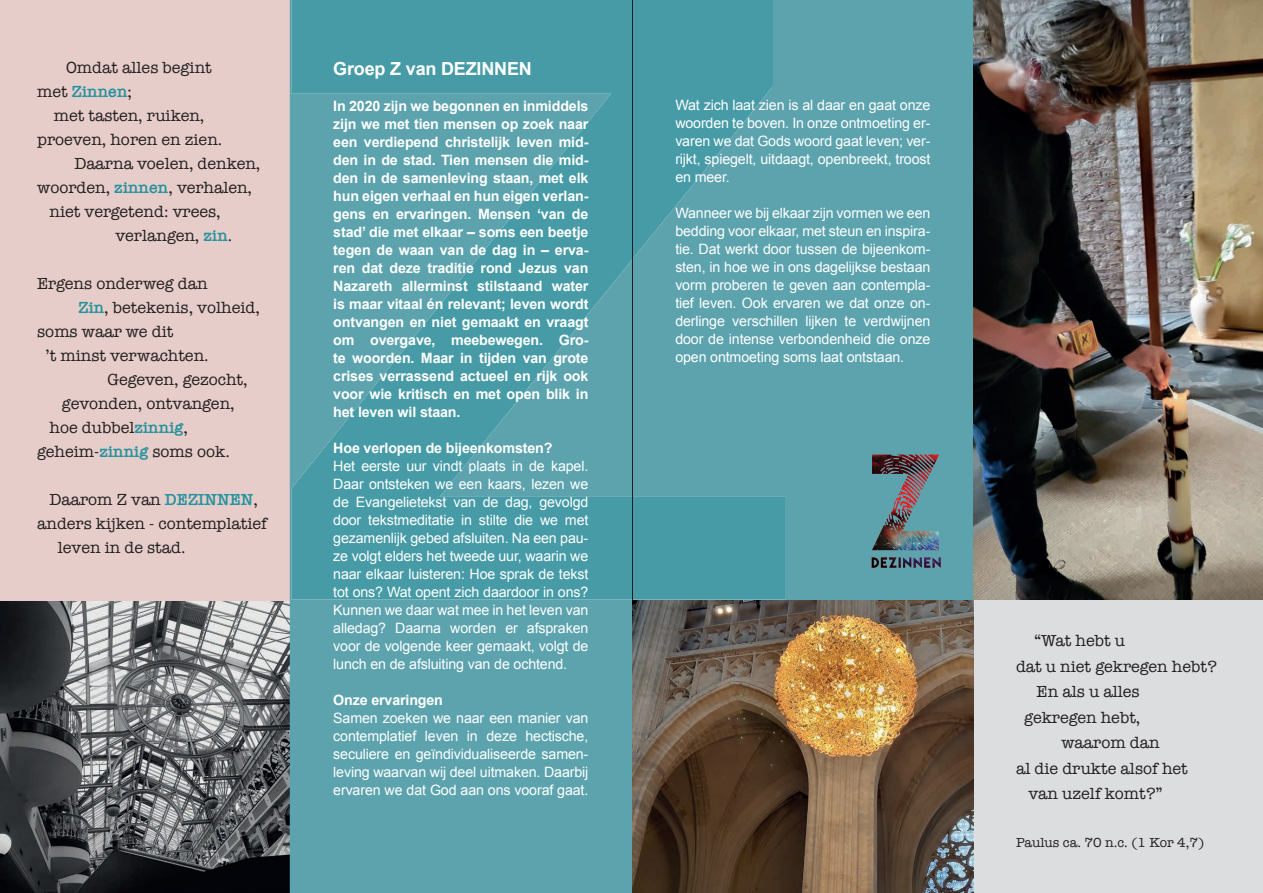
<style>
.page{position:relative;width:1263px;height:893px;background:#fff}
.page>*{position:absolute;margin:0;border:0;box-sizing:border-box;transform-origin:0 0}
.t1{font:700 18px "Arial";letter-spacing:-.01em;color:#fff}
.t2{font:16.5px/24px "American Typewriter";color:#231f20}
.t3{font:14.25px/18px "Arial";letter-spacing:-.01em;color:#fff;text-align:justify}
.t4{font:700 14.25px/18px "Arial";letter-spacing:-.01em;color:#fff;text-align:justify}
.t5{font:13.5px "American Typewriter";color:#231f20}
.s1{font-weight:600;color:#25929e}
</style>
<div class="page">
<img style="left:0;top:600px;width:290px;height:293px">
<div style="left:0;top:0;width:290px;height:600px;background:#e6cdc9"></div>
<div style="left:290px;top:0;width:683px;height:893px;background:#5ca3ae"></div>
<img style="left:973px;top:0;width:290px;height:600px">
<svg style="left:291px;top:0;width:495px;height:599px;background:#509ea9"></svg>
<hr style="left:632px;top:0;width:1px;height:893px;background:#231f20">
<div style="left:695px;top:600px;width:568px;height:293px;background:#dcdddf"></div>
<img style="left:872px;top:455px;width:69px;height:113px">
<img style="left:872px;top:455px;width:67px;height:48px">
<img style="left:633px;top:600px;width:340px;height:293px">
<p class="t2" style="left:37px;top:55px;width:176px;text-indent:29px">Omdat alles begint met <span class="s1">Zinnen</span>;</p>
<p class="t2" style="left:54px;top:103px;width:152px">met tasten, ruiken,</p>
<p class="t2" style="left:37px;top:127px;width:187px">proeven, horen en zien.</p>
<p class="t2" style="left:74px;top:151px;width:188px">Daarna voelen, denken,</p>
<p class="t2" style="left:37px;top:175px;width:216px">woorden, <span class="s1">zinnen</span>, verhalen,</p>
<p class="t2" style="left:50px;top:199px;width:173px">niet vergetend: vrees,</p>
<p class="t2" style="left:116px;top:223px;width:118px">verlangen, <span class="s1">zin</span>.</p>
<p class="t2" style="left:37px;top:271px;width:172px">Ergens onderweg dan</p>
<p class="t2" style="left:78px;top:295px;width:183px"><span class="s1">Zin</span>, betekenis, volheid,</p>
<p class="t2" style="left:37px;top:319px;width:138px">soms waar we dit</p>
<p class="t2" style="left:45px;top:343px;width:165px">’t minst verwachten.</p>
<p class="t2" style="left:107px;top:367px;width:142px">Gegeven, gezocht,</p>
<p class="t2" style="left:62px;top:391px;width:174px">gevonden, ontvangen,</p>
<p class="t2" style="left:50px;top:415px;width:140px">hoe dubbel<span class="s1">zinnig</span>,</p>
<p class="t2" style="left:37px;top:439px;width:194px">geheim-<span class="s1">zinnig</span> soms ook.</p>
<p class="t2" style="left:50px;top:487px;width:210px">Daarom Z van <span class="s1">DEZINNEN</span>,</p>
<p class="t2" style="left:37px;top:511px;width:231px">anders kijken - contemplatief</p>
<p class="t2" style="left:58px;top:535px;width:129px">leven in de stad.</p>
<p class="t1" style="left:333px;top:57px;width:200px">Groep Z van DEZINNEN</p>
<p class="t4" style="left:333px;top:97px;width:257px">In 2020 zijn we begonnen en inmiddels zijn we met tien mensen op zoek naar een verdiepend christelijk leven mid&shy;den in de stad. Tien mensen die mid&shy;den in de samenleving staan, met elk hun eigen verhaal en hun eigen verlan&shy;gens en ervaringen. Mensen ‘van de stad’ die met elkaar – soms een beetje tegen de waan van de dag in – erva&shy;ren dat deze traditie rond Jezus van Nazareth allerminst stilstaand water is maar vitaal én relevant; leven wordt ontvangen en niet gemaakt en vraagt om overgave, meebewegen. Gro&shy;te woorden. Maar in tijden van grote crises verrassend actueel en rijk ook voor wie kritisch en met open blik in het leven wil staan.</p>
<p class="t4" style="left:333px;top:439px;width:221px">Hoe verlopen de bijeenkomsten?</p>
<p class="t3" style="left:333px;top:457px;width:257px">Het eerste uur vindt plaats in de kapel.<br>Daar ontsteken we een kaars, lezen we de Evangelietekst van de dag, gevolgd door tekstmeditatie in stilte die we met gezamenlijk gebed afsluiten. Na een pau&shy;ze volgt elders het tweede uur, waarin we naar elkaar luisteren: Hoe sprak de tekst tot ons? Wat opent zich daardoor in ons?<br>Kunnen we daar wat mee in het leven van alledag? Daarna worden er afspraken voor de volgende keer gemaakt, volgt de lunch en de afsluiting van de ochtend.</p>
<p class="t4" style="left:333px;top:691px;width:111px">Onze ervaringen</p>
<p class="t3" style="left:333px;top:709px;width:257px">Samen zoeken we naar een manier van contemplatief leven in deze hectische, seculiere en geïndividualiseerde samen&shy;leving waarvan wij deel uitmaken. Daarbij ervaren we dat God aan ons vooraf gaat.</p>
<p class="t3" style="left:675px;top:96px;width:257px">Wat zich laat zien is al daar en gaat onze woorden te boven. In onze ontmoeting er&shy;varen we dat Gods woord gaat leven; ver&shy;rijkt, spiegelt, uitdaagt, openbreekt, troost en meer.</p>
<p class="t3" style="left:675px;top:204px;width:257px">Wanneer we bij elkaar zijn vormen we een bedding voor elkaar, met steun en inspira&shy;tie. Dat werkt door tussen de bijeenkom&shy;sten, in hoe we in ons dagelijkse bestaan vorm proberen te geven aan contempla&shy;tief leven. Ook ervaren we dat onze on&shy;derlinge verschillen lijken te verdwijnen door de intense verbondenheid die onze open ontmoeting soms laat ontstaan.</p>
<p class="t2" style="left:1034px;top:628px;width:93px">“Wat hebt u</p>
<p class="t2" style="left:1016px;top:653px;width:202px">dat u niet gekregen hebt?</p>
<p class="t2" style="left:1037px;top:679px;width:105px">En als u alles</p>
<p class="t2" style="left:1024px;top:704px;width:118px">gekregen hebt,</p>
<p class="t2" style="left:1061px;top:730px;width:100px">waarom dan</p>
<p class="t2" style="left:1016px;top:755px;width:173px">al die drukte alsof het</p>
<p class="t2" style="left:1028px;top:781px;width:136px">van uzelf komt?”</p>
<p class="t5" style="left:1016px;top:832px;width:190px">Paulus ca. 70 n.c. (1 Kor 4,7)</p>
</div>
